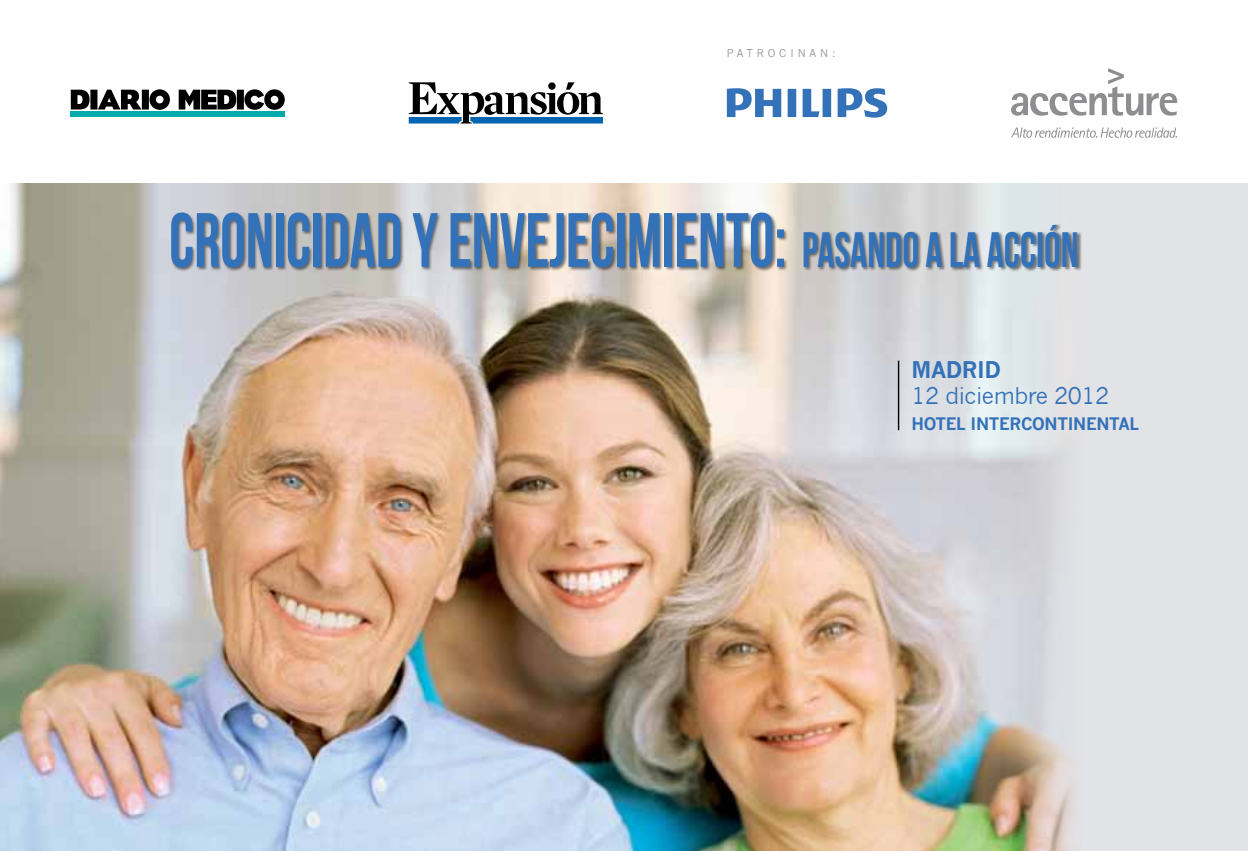
<style>
.page{position:relative;width:1248px;height:851px;background:#fff}
.page>*{position:absolute;margin:0;border:0;box-sizing:border-box;transform-origin:0 0}
.t1{font:76.6px "Bebas Neue";color:#3371b8;scale:.85 1}
.t2{font:22.4px "News Gothic";letter-spacing:-.02em;color:#3371b8}
.t3{font:700 22.4px "News Gothic";letter-spacing:-.02em;color:#3371b8}
.t4{font:700 16.8px "News Gothic";letter-spacing:-.02em;color:#3371b8}
.t5{font:10.4px "News Gothic";letter-spacing:.38em;color:#8e8e91}
.s1{font-size:49.6px}
</style>
<div class="page">
<img style="left:0;top:183px;width:1018px;height:667px">
<svg style="left:726px;top:88px;width:161px;height:30px"></svg>
<svg style="left:1011px;top:68px;width:166px;height:48px"></svg>
<svg style="left:1011px;top:127px;width:166px;height:11px"></svg>
<svg style="left:179px;top:90px;width:57px;height:19px"></svg>
<div style="left:237px;top:90px;width:7px;height:19px;background:#000"></div>
<div style="left:142px;top:90px;width:7px;height:19px;background:#000"></div>
<div style="left:90px;top:90px;width:7px;height:19px;background:#000"></div>
<svg style="left:244px;top:89px;width:41px;height:21px"></svg>
<svg style="left:71px;top:90px;width:19px;height:19px"></svg>
<svg style="left:149px;top:89px;width:21px;height:21px"></svg>
<svg style="left:98px;top:90px;width:43px;height:19px"></svg>
<div style="left:71px;top:111px;width:214px;height:5px;background:#00aaad"></div>
<svg style="left:409px;top:82px;width:194px;height:41px"></svg>
<div style="left:1018px;top:183px;width:229px;height:667px;background:#e2e3e6"></div>
<div style="left:171px;top:212px;width:616px;height:60px;background:#000;opacity:.5"></div>
<div style="left:803px;top:224px;width:278px;height:48px;background:#000;opacity:.5"></div>
<hr style="left:897px;top:360px;width:2px;height:70px;background:#000">
<p class="t5" style="left:726px;top:47px;width:110px">PATROCINAN:</p>
<p class="t1" style="left:169px;top:198px;width:1071px">CRONICIDAD Y ENVEJECIMIENTO: <span class="s1">PASANDO A LA ACCIÓN</span></p>
<p class="t3" style="left:911px;top:356px;width:91px">MADRID</p>
<p class="t2" style="left:911px;top:383px;width:199px">12 diciembre 2012</p>
<p class="t4" style="left:911px;top:413px;width:229px">HOTEL I NTERCONTINENTAL</p>
</div>
